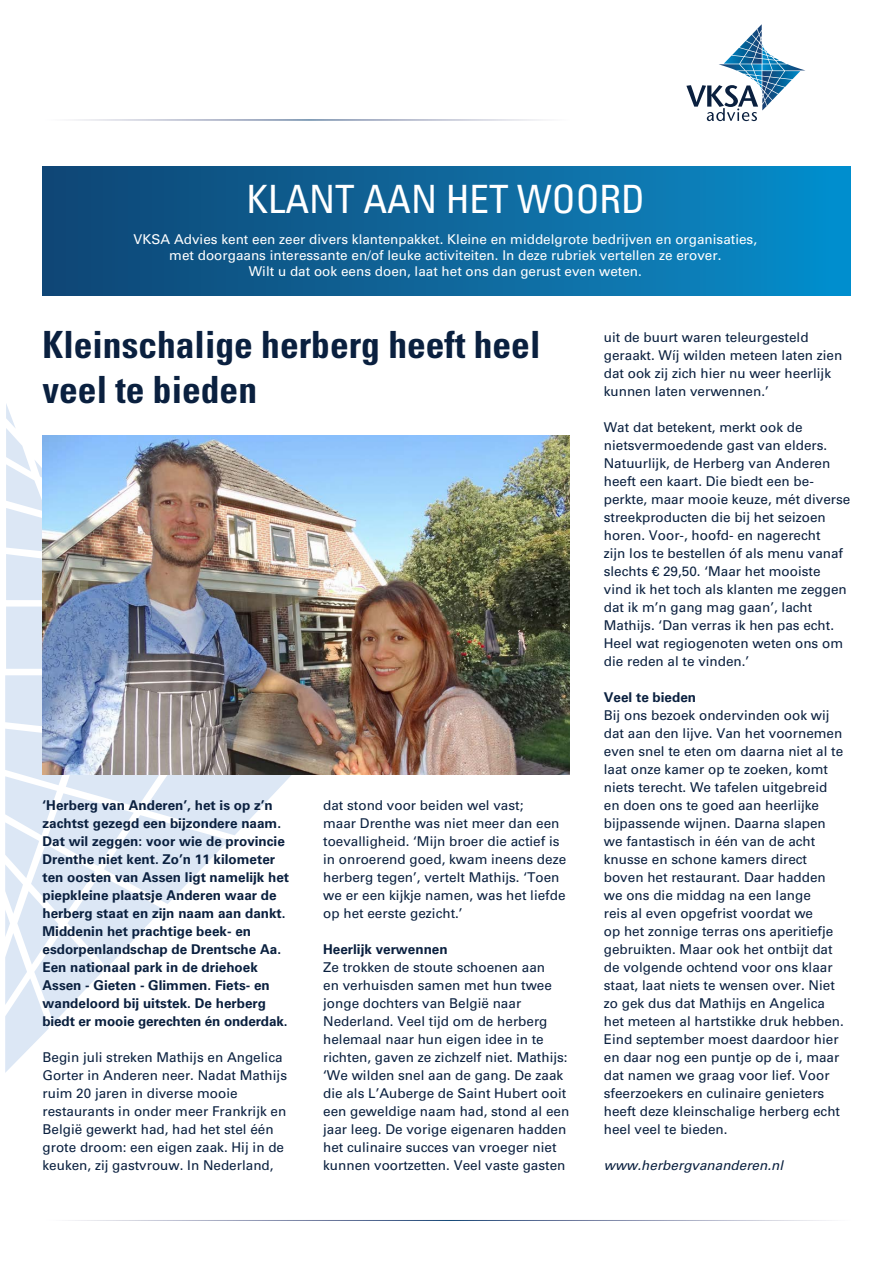
<style>
.page{position:relative;width:893px;height:1263px;background:#fff}
.page>*{position:absolute;margin:0;border:0;box-sizing:border-box;transform-origin:0 0}
.t1{font:condensed 39px "Univers LT Std";color:#fff}
.t2{font:700 condensed 37.5px/45px "Univers LT Std";color:#0a203f}
.t3{font:13.5px/18px "Univers LT Std";color:#0a203f}
.t4{font:700 13.5px/18px "Univers LT Std";color:#0a203f}
.t5{font:13.5px/16.2px "Univers LT Std";color:#fff;text-align:center}
.t6{font:italic 13.5px "Univers LT Std";color:#0a203f}
</style>
<div class="page">
<svg style="left:5px;top:404px;width:286px;height:669px"></svg>
<svg style="left:686px;top:24px;width:119px;height:97px"></svg>
<div style="left:43px;top:167px;width:807px;height:129px;background:linear-gradient(to right,#114472,#098cc9)"></div>
<img style="left:43px;top:435px;width:527px;height:340px">
<h1 class="t1" style="left:246px;top:175px;width:400px">KLANT AAN HET WOORD</h1>
<p class="t5" style="left:134px;top:231px;width:625px">VKSA Advies kent een zeer divers klantenpakket. Kleine en middelgrote bedrijven en organisaties, met doorgaans interessante en/of leuke activiteiten. In deze rubriek vertellen ze erover.<br>Wilt u dat ook eens doen, laat het ons dan gerust even weten.</p>
<h2 class="t2" style="left:43px;top:322px;width:499px">Kleinschalige herberg heeft heel veel te bieden</h2>
<p class="t4" style="left:43px;top:796px;width:248px">‘Herberg van Anderen’, het is op z’n zachtst gezegd een bijzondere naam.<br>Dat wil zeggen: voor wie de provincie Drenthe niet kent. Zo’n 11 kilometer ten oosten van Assen ligt namelijk het piepkleine plaatsje Anderen waar de herberg staat en zijn naam aan dankt.<br>Middenin het prachtige beek- en esdorpenlandschap de Drentsche Aa.<br>Een nationaal park in de driehoek Assen - Gieten - Glimmen. Fiets- en wandeloord bij uitstek. De herberg biedt er mooie gerechten én onderdak.</p>
<p class="t3" style="left:43px;top:1048px;width:246px">Begin juli streken Mathijs en Angelica Gorter in Anderen neer. Nadat Mathijs ruim 20 jaren in diverse mooie restaurants in onder meer Frankrijk en België gewerkt had, had het stel één grote droom: een eigen zaak. Hij in de keuken, zij gastvrouw. In Nederland,</p>
<p class="t3" style="left:323px;top:796px;width:245px">dat stond voor beiden wel vast;<br>maar Drenthe was niet meer dan een toevalligheid. ‘Mijn broer die actief is in onroerend goed, kwam ineens deze herberg tegen’, vertelt Mathijs. ‘Toen we er een kijkje namen, was het liefde op het eerste gezicht.’</p>
<p class="t4" style="left:323px;top:940px;width:126px">Heerlijk verwennen</p>
<p class="t3" style="left:323px;top:958px;width:248px">Ze trokken de stoute schoenen aan<br>en verhuisden samen met hun twee jonge dochters van België naar Nederland. Veel tijd om de herberg helemaal naar hun eigen idee in te richten, gaven ze zichzelf niet. Mathijs: ‘We wilden snel aan de gang. De zaak die als L’Auberge de Saint Hubert ooit een geweldige naam had, stond al een jaar leeg. De vorige eigenaren hadden het culinaire succes van vroeger niet kunnen voortzetten. Veel vaste gasten</p>
<p class="t3" style="left:604px;top:328px;width:240px">uit de buurt waren teleurgesteld geraakt. Wíj wilden meteen laten zien dat ook zij zich hier nu weer heerlijk kunnen laten verwennen.’</p>
<p class="t3" style="left:604px;top:418px;width:248px">Wat dat betekent, merkt ook de nietsvermoedende gast van elders.<br>Natuurlijk, de Herberg van Anderen heeft een kaart. Die biedt een be&shy;perkte, maar mooie keuze, mét diverse streekproducten die bij het seizoen horen. Voor-, hoofd- en nagerecht<br>zijn los te bestellen óf als menu vanaf slechts € 29,50. ‘Maar het mooiste vind ik het toch als klanten me zeggen dat ik m’n gang mag gaan’, lacht Mathijs. ‘Dan verras ik hen pas echt.<br>Heel wat regiogenoten weten ons om die reden al te vinden.’</p>
<p class="t4" style="left:604px;top:688px;width:94px">Veel te bieden</p>
<p class="t3" style="left:604px;top:706px;width:242px">Bij ons bezoek ondervinden ook wij dat aan den lijve. Van het voornemen even snel te eten om daarna niet al te laat onze kamer op te zoeken, komt niets terecht. We tafelen uitgebreid en doen ons te goed aan heerlijke bijpassende wijnen. Daarna slapen we fantastisch in één van de acht knusse en schone kamers direct boven het restaurant. Daar hadden we ons die middag na een lange<br>reis al even opgefrist voordat we<br>op het zonnige terras ons aperitiefje gebruikten. Maar ook het ontbijt dat de volgende ochtend voor ons klaar staat, laat niets te wensen over. Niet zo gek dus dat Mathijs en Angelica het meteen al hartstikke druk hebben.<br>Eind september moest daardoor hier en daar nog een puntje op de i, maar dat namen we graag voor lief. Voor sfeerzoekers en culinaire genieters heeft deze kleinschalige herberg echt heel veel te bieden.</p>
<p class="t6" style="left:604px;top:1157px;width:181px">www.herbergvananderen.nl</p>
</div>
